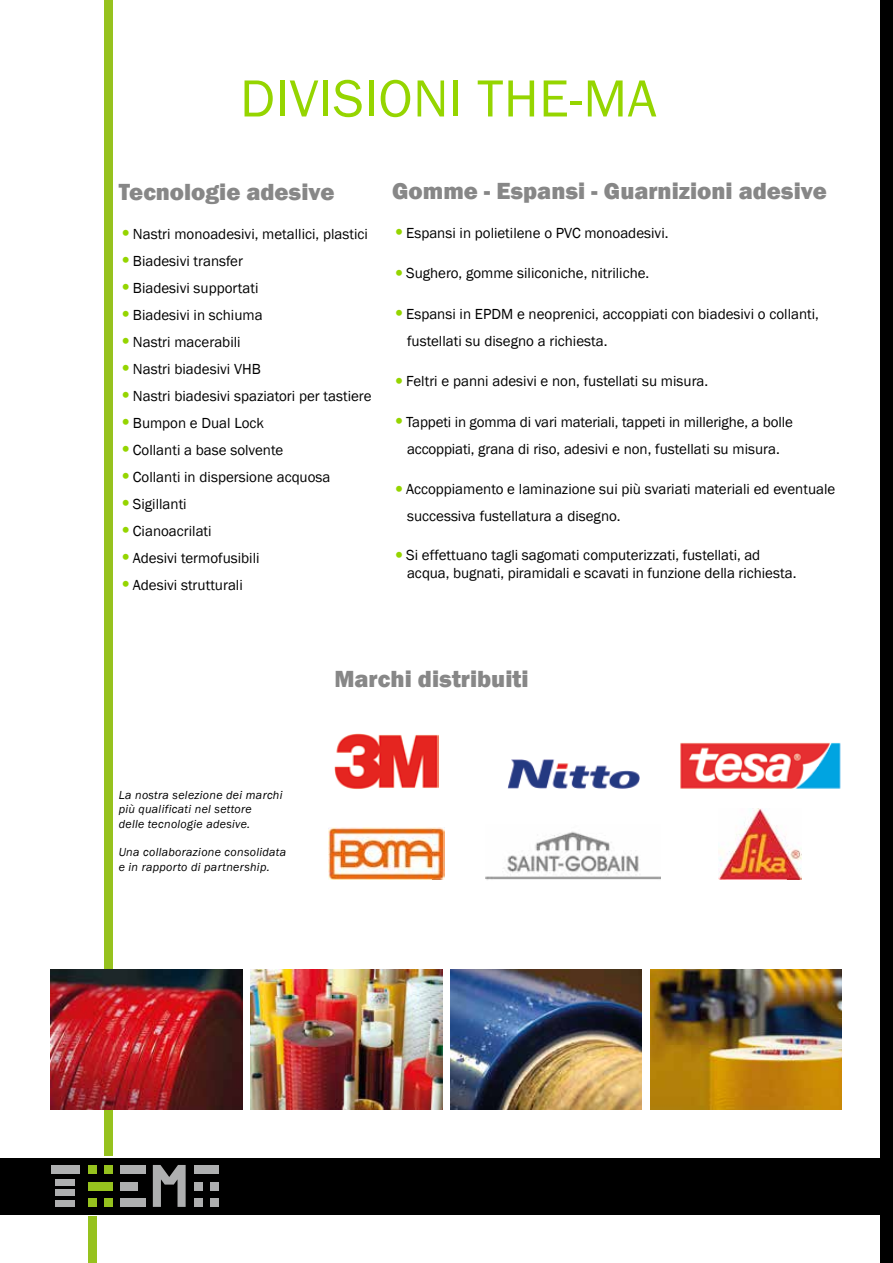
<style>
.page{position:relative;width:893px;height:1263px;background:#fff}
.page>*{position:absolute;margin:0;border:0;box-sizing:border-box;transform-origin:0 0}
.t1{font:54px "Franklin Gothic";letter-spacing:.01em;color:#95d500}
.t2{font:800 24px "Franklin Gothic";color:#878787}
.t3{font:15px/27px "Franklin Gothic";color:#000}
.t4{font:italic 12px/14.4px "Franklin Gothic";letter-spacing:.025em;color:#000}
.s1{font-size:21px;color:#95d500}
</style>
<div class="page">
<div style="left:0;top:1157px;width:893px;height:57px;background:#000"></div>
<div style="left:88px;top:1198px;width:9px;height:9px;background:#96c21e"></div>
<div style="left:104px;top:1198px;width:9px;height:9px;background:#96c21e"></div>
<div style="left:88px;top:1165px;width:9px;height:9px;background:#96c21e"></div>
<div style="left:104px;top:1165px;width:9px;height:9px;background:#96c21e"></div>
<div style="left:88px;top:1181px;width:25px;height:9px;background:#96c21e"></div>
<div style="left:51px;top:1165px;width:29px;height:9px;background:#aeafb0"></div>
<div style="left:56px;top:1179px;width:19px;height:6px;background:#aeafb0"></div>
<div style="left:56px;top:1190px;width:19px;height:6px;background:#aeafb0"></div>
<div style="left:56px;top:1201px;width:19px;height:6px;background:#aeafb0"></div>
<div style="left:121px;top:1181px;width:17px;height:9px;background:#aeafb0"></div>
<div style="left:121px;top:1165px;width:25px;height:9px;background:#aeafb0"></div>
<div style="left:121px;top:1198px;width:25px;height:9px;background:#aeafb0"></div>
<div style="left:195px;top:1198px;width:8px;height:9px;background:#aeafb0"></div>
<div style="left:211px;top:1198px;width:8px;height:9px;background:#aeafb0"></div>
<div style="left:195px;top:1181px;width:8px;height:9px;background:#aeafb0"></div>
<div style="left:211px;top:1181px;width:8px;height:9px;background:#aeafb0"></div>
<div style="left:195px;top:1165px;width:24px;height:9px;background:#aeafb0"></div>
<svg style="left:153px;top:1165px;width:33px;height:42px"></svg>
<div style="left:104px;top:0;width:9px;height:1156px;background:#96c21e"></div>
<div style="left:88px;top:1216px;width:9px;height:47px;background:#96c21e"></div>
<img style="left:51px;top:969px;width:191px;height:141px">
<img style="left:451px;top:969px;width:191px;height:141px">
<img style="left:650px;top:969px;width:192px;height:141px">
<img style="left:251px;top:969px;width:191px;height:141px">
<img style="left:335px;top:734px;width:103px;height:55px">
<img style="left:329px;top:827px;width:115px;height:53px">
<img style="left:486px;top:831px;width:175px;height:49px">
<img style="left:508px;top:759px;width:132px;height:29px">
<img style="left:718px;top:808px;width:84px;height:72px">
<img style="left:680px;top:742px;width:161px;height:47px">
<div style="left:881px;top:0;width:12px;height:1263px;background:#000"></div>
<h1 class="t1" style="left:240px;top:65px;width:418px">DIVISIONI THE-MA</h1>
<h2 class="t2" style="left:119px;top:176px;width:217px">Tecnologie adesive</h2>
<p class="t3" style="left:119px;top:220px;width:250px"><span class="s1">•</span>Nastri monoadesivi, metallici, plastici</p>
<p class="t3" style="left:119px;top:247px;width:126px"><span class="s1">•</span>Biadesivi transfer</p>
<p class="t3" style="left:119px;top:274px;width:141px"><span class="s1">•</span>Biadesivi supportati</p>
<p class="t3" style="left:119px;top:301px;width:145px"><span class="s1">•</span>Biadesivi in schiuma</p>
<p class="t3" style="left:119px;top:328px;width:123px"><span class="s1">•</span>Nastri macerabili</p>
<p class="t3" style="left:119px;top:355px;width:143px"><span class="s1">•</span>Nastri biadesivi VHB</p>
<p class="t3" style="left:119px;top:382px;width:254px"><span class="s1">•</span>Nastri biadesivi spaziatori per tastiere</p>
<p class="t3" style="left:119px;top:409px;width:147px"><span class="s1">•</span>Bumpon e Dual Lock</p>
<p class="t3" style="left:119px;top:436px;width:166px"><span class="s1">•</span>Collanti a base solvente</p>
<p class="t3" style="left:119px;top:463px;width:213px"><span class="s1">•</span>Collanti in dispersione acquosa</p>
<p class="t3" style="left:119px;top:490px;width:69px"><span class="s1">•</span>Sigillanti</p>
<p class="t3" style="left:119px;top:517px;width:94px"><span class="s1">•</span>Cianoacrilati</p>
<p class="t3" style="left:119px;top:544px;width:142px"><span class="s1">•</span>Adesivi termofusibili</p>
<p class="t3" style="left:119px;top:571px;width:125px"><span class="s1">•</span>Adesivi strutturali</p>
<h2 class="t2" style="left:392px;top:175px;width:436px">Gomme - Espansi - Guarnizioni adesive</h2>
<p class="t3" style="left:392px;top:219px;width:278px"><span class="s1">•</span>Espansi in polietilene o PVC monoadesivi.</p>
<p class="t3" style="left:392px;top:260px;width:259px"><span class="s1">•</span>Sughero, gomme siliconiche, nitriliche.</p>
<p class="t3" style="left:407px;top:300px;width:413px;text-indent:-15px"><span class="s1">•</span>Espansi in EPDM e neoprenici, accoppiati con biadesivi o collanti, fustellati su disegno a richiesta.</p>
<p class="t3" style="left:392px;top:368px;width:318px"><span class="s1">•</span>Feltri e panni adesivi e non, fustellati su misura.</p>
<p class="t3" style="left:392px;top:408px;width:402px;text-align:center"><span class="s1">•</span>Tappeti in gomma di vari materiali, tappeti in millerighe, a bolle accoppiati, grana di riso, adesivi e non, fustellati su misura.</p>
<p class="t3" style="left:407px;top:476px;width:430px;text-indent:-15px"><span class="s1">•</span>Accoppiamento e laminazione sui più svariati materiali ed eventuale successiva fustellatura a disegno.</p>
<p class="t3" style="left:407px;top:546px;width:391px;line-height:18px;text-indent:-15px"><span class="s1">•</span>Si effettuano tagli sagomati computerizzati, fustellati, ad acqua, bugnati, piramidali e scavati in funzione della richiesta.</p>
<p class="t4" style="left:119px;top:788px;width:165px">La nostra selezione dei marchi più qualificati nel settore<br>delle tecnologie adesive.</p>
<p class="t4" style="left:119px;top:845px;width:169px">Una collaborazione consolidata e in rapporto di partnership.</p>
<h2 class="t2" style="left:334px;top:663px;width:196px">Marchi distribuiti</h2>
</div>
